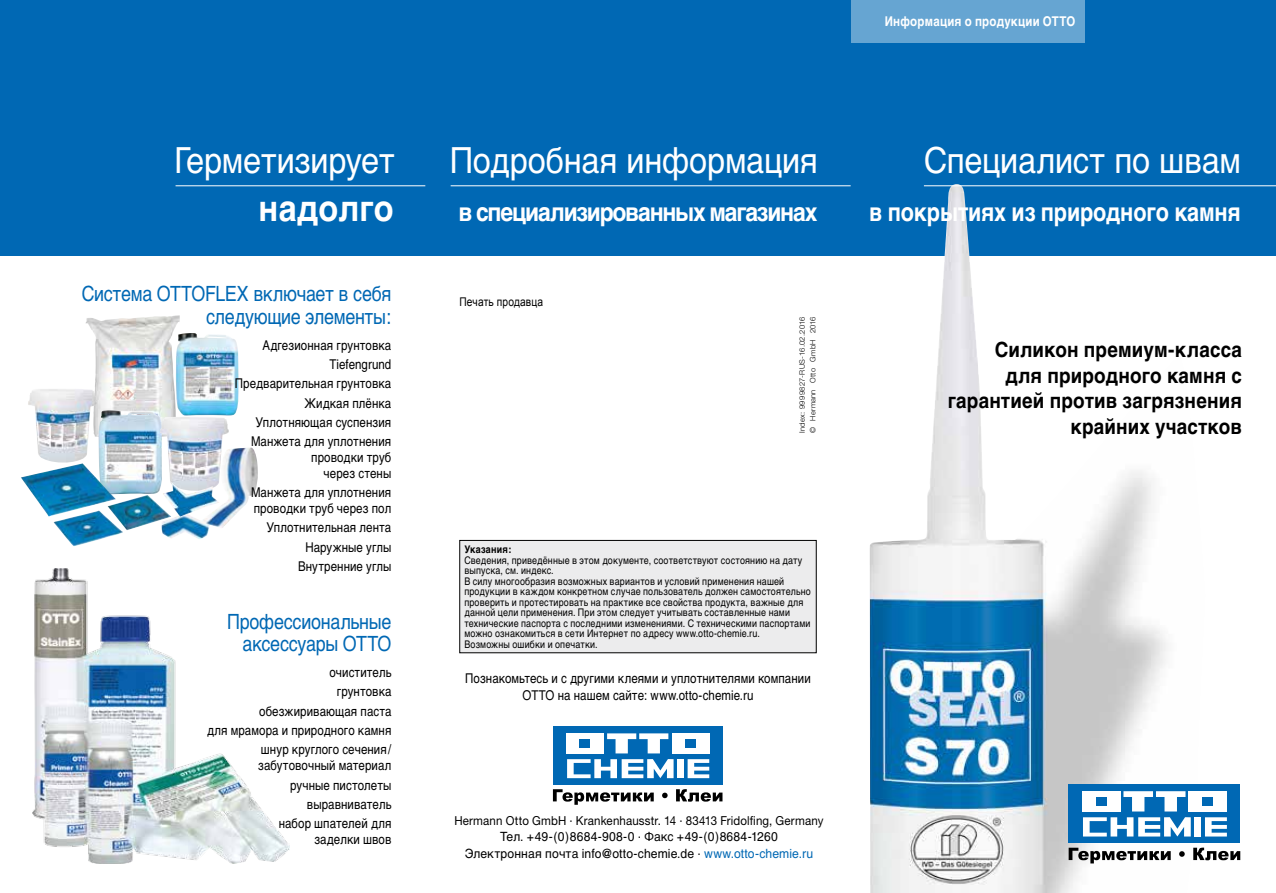
<style>
.page{position:relative;width:1276px;height:893px;background:#fff}
.page>*{position:absolute;margin:0;border:0;box-sizing:border-box;transform-origin:0 0}
.t1{font:36px "Helvetica Cyr Upright";letter-spacing:-.01em;color:#fff;scale:.9 1}
.t2{font:700 36px "Helvetica Cyr";color:#fff;scale:.9 1}
.t3{font:700 25.5px "Helvetica Cyr";letter-spacing:-.04em;color:#fff;scale:.9 1}
.t4{font:700 25.5px "Helvetica Cyr";letter-spacing:-.01em;color:#fff;scale:.85 1}
.t5{font:700 21px/25.5px "Helvetica Cyr";letter-spacing:.005em;color:#000;text-align:right;scale:.9 1}
.t6{font:21px/22.5px "Helvetica Cyr Upright";letter-spacing:-.015em;color:#0068b4;text-align:right;scale:.85 1}
.t7{font:13.5px/19.4px "Helvetica Cyr Upright";letter-spacing:.01em;color:#000;text-align:right;scale:.85 1}
.t8{font:700 13.5px "Helvetica Cyr";letter-spacing:.02em;color:#fff;scale:.85 1}
.t9{font:12.75px/16.5px "Helvetica Cyr Upright";letter-spacing:.01em;color:#000;text-align:center;scale:.95 1}
.t10{font:12.3px "Helvetica Neue LT Pro";letter-spacing:.015em;color:#000;scale:.93 1}
.t11{font:12px "Arial";letter-spacing:.01em;color:#000;scale:.85 1}
.t12{font:10.5px/10.5px "Helvetica Cyr Upright";letter-spacing:.02em;color:#000;scale:.85 1}
.t13{font:700 10.5px "Helvetica Cyr";letter-spacing:.025em;color:#000;scale:.85 1}
.t14{font:300 7.5px/10.5px "Helvetica Neue LT Pro";letter-spacing:.03em;color:#000}
.s1{color:#0068b4}
</style>
<div class="page">
<div style="left:0;top:0;width:1276px;height:255px;background:#0068b4"></div>
<div style="left:850px;top:0;width:234px;height:43px;background:#66a5d2"></div>
<div style="left:553px;top:727px;width:169px;height:58px;background:#0068b4"></div>
<div style="left:566px;top:733px;width:38px;height:20px;background:#fff"></div>
<div style="left:580px;top:739px;width:10px;height:9px;background:#0068b4"></div>
<div style="left:671px;top:733px;width:38px;height:20px;background:#fff"></div>
<div style="left:685px;top:739px;width:10px;height:9px;background:#0068b4"></div>
<svg style="left:607px;top:733px;width:61px;height:20px"></svg>
<svg style="left:567px;top:759px;width:106px;height:19px"></svg>
<div style="left:677px;top:759px;width:7px;height:19px;background:#fff"></div>
<svg style="left:687px;top:759px;width:22px;height:19px"></svg>
<svg style="left:553px;top:789px;width:101px;height:16px"></svg>
<svg style="left:662px;top:793px;width:5px;height:5px"></svg>
<svg style="left:676px;top:789px;width:46px;height:13px"></svg>
<div style="left:460px;top:540px;width:356px;height:113px;background:#ececed"></div>
<div style="left:459px;top:540px;width:357px;height:113px;border:1px solid #000"></div>
<img style="left:32px;top:569px;width:257px;height:294px">
<img style="left:870px;top:184px;width:335px;height:709px">
<div style="left:1068px;top:784px;width:172px;height:59px;background:#0068b4"></div>
<div style="left:1082px;top:791px;width:38px;height:20px;background:#fff"></div>
<div style="left:1095px;top:797px;width:11px;height:9px;background:#0068b4"></div>
<div style="left:1188px;top:791px;width:39px;height:20px;background:#fff"></div>
<div style="left:1202px;top:797px;width:11px;height:9px;background:#0068b4"></div>
<svg style="left:1123px;top:791px;width:62px;height:20px"></svg>
<svg style="left:1083px;top:817px;width:107px;height:19px"></svg>
<div style="left:1194px;top:817px;width:7px;height:19px;background:#fff"></div>
<svg style="left:1205px;top:817px;width:22px;height:19px"></svg>
<svg style="left:1068px;top:848px;width:102px;height:15px"></svg>
<svg style="left:1179px;top:851px;width:5px;height:6px"></svg>
<svg style="left:1193px;top:848px;width:47px;height:12px"></svg>
<hr style="left:451px;top:185px;width:399px;height:1px;background:#fff">
<hr style="left:924px;top:185px;width:352px;height:1px;background:#fff">
<hr style="left:175px;top:185px;width:250px;height:1px;background:#fff">
<img style="left:86px;top:315px;width:93px;height:122px">
<img style="left:54px;top:516px;width:69px;height:30px">
<img style="left:171px;top:517px;width:14px;height:8px">
<img style="left:28px;top:389px;width:69px;height:74px">
<img style="left:99px;top:410px;width:63px;height:84px">
<img style="left:176px;top:333px;width:62px;height:82px">
<img style="left:160px;top:417px;width:69px;height:74px">
<img style="left:200px;top:447px;width:58px;height:81px">
<img style="left:162px;top:482px;width:58px;height:35px">
<img style="left:21px;top:463px;width:95px;height:53px">
<img style="left:108px;top:495px;width:63px;height:35px">
<h1 class="t1" style="left:175px;top:140px;width:246px">Герметизирует</h1>
<h1 class="t2" style="left:258px;top:187px;width:152px">надолго</h1>
<h3 class="t6" style="left:82px;top:283px;width:366px">Система OTTOFLEX включает в себя следующие элементы:</h3>
<p class="t7" style="left:235px;top:335px;width:185px">Адгезионная грунтовка<br>Tiefengrund<br>Предварительная грунтовка<br>Жидкая плёнка<br>Уплотняющая суспензия<br>Манжета для уплотнения</p>
<p class="t7" style="left:311px;top:450px;width:96px;line-height:15.8px">проводки труб через стены</p>
<p class="t7" style="left:251px;top:485px;width:166px;line-height:15.8px;text-align:left">Манжета для уплотнения проводки труб через пол</p>
<p class="t7" style="left:266px;top:518px;width:148px">Уплотнительная лента<br>Наружные углы<br>Внутренние углы</p>
<h3 class="t6" style="left:227px;top:610px;width:195px">Профессиональные аксессуары ОТТО</h3>
<p class="t7" style="left:207px;top:663px;width:218px">очиститель<br>грунтовка<br>обезжиривающая паста<br>для мрамора и природного камня шнур круглого сечения/</p>
<p class="t7" style="left:258px;top:756px;width:158px">забутовочный материал ручные пистолеты выравниватель<br>набор шпателей для</p>
<p class="t7" style="left:314px;top:830px;width:92px">заделки швов</p>
<h1 class="t1" style="left:450px;top:140px;width:411px">Подробная информация</h1>
<h2 class="t3" style="left:458px;top:197px;width:400px">в специализированных магазинах</h2>
<p class="t11" style="left:459px;top:294px;width:100px">Печать продавца</p>
<p class="t14" style="left:797px;top:433px;width:118px;rotate:-90deg">Index: 9999827-RUS-16.02.2016 © Hermann Otto GmbH 2016</p>
<p class="t13" style="left:464px;top:544px;width:57px">Указания:</p>
<p class="t12" style="left:464px;top:555px;width:409px">Сведения, приведённые в этом документе, соответствуют состоянию на дату выпуска, см. индекс.<br>В силу многообразия возможных вариантов и условий применения нашей продукции в каждом конкретном случае пользователь должен самостоятельно проверить и протестировать на практике все свойства продукта, важные для данной цели применения. При этом следует учитывать составленные нами технические паспорта с последними изменениями. С техническими паспортами можно ознакомиться в сети Интернет по адресу www.otto-chemie.ru.<br>Возможны ошибки и опечатки.</p>
<p class="t7" style="left:465px;top:671px;width:408px;line-height:16.5px;text-align:center">Познакомьтесь и с другими клеями и уплотнителями компании<br>OTTO на нашем сайте: www.otto-chemie.ru</p>
<p class="t10" style="left:454px;top:813px;width:398px">Hermann Otto GmbH · Krankenhausstr. 14 · 83413 Fridolfing, Germany</p>
<p class="t9" style="left:465px;top:829px;width:368px">Тел. +49-(0)8684-908-0 · Факс +49-(0)8684-1260<br>Электронная почта info@otto-chemie.de · <span class="s1">www.otto-chemie.ru</span></p>
<p class="t8" style="left:884px;top:13px;width:226px">Информация о продукции ОТТО</p>
<h1 class="t1" style="left:924px;top:140px;width:354px">Специалист по швам</h1>
<h2 class="t4" style="left:869px;top:197px;width:439px">в покрытиях из природного камня</h2>
<h3 class="t5" style="left:947px;top:337px;width:328px">Силикон премиум-класса<br>для природного камня с гарантией против загрязнения крайних участков</h3>
</div>
